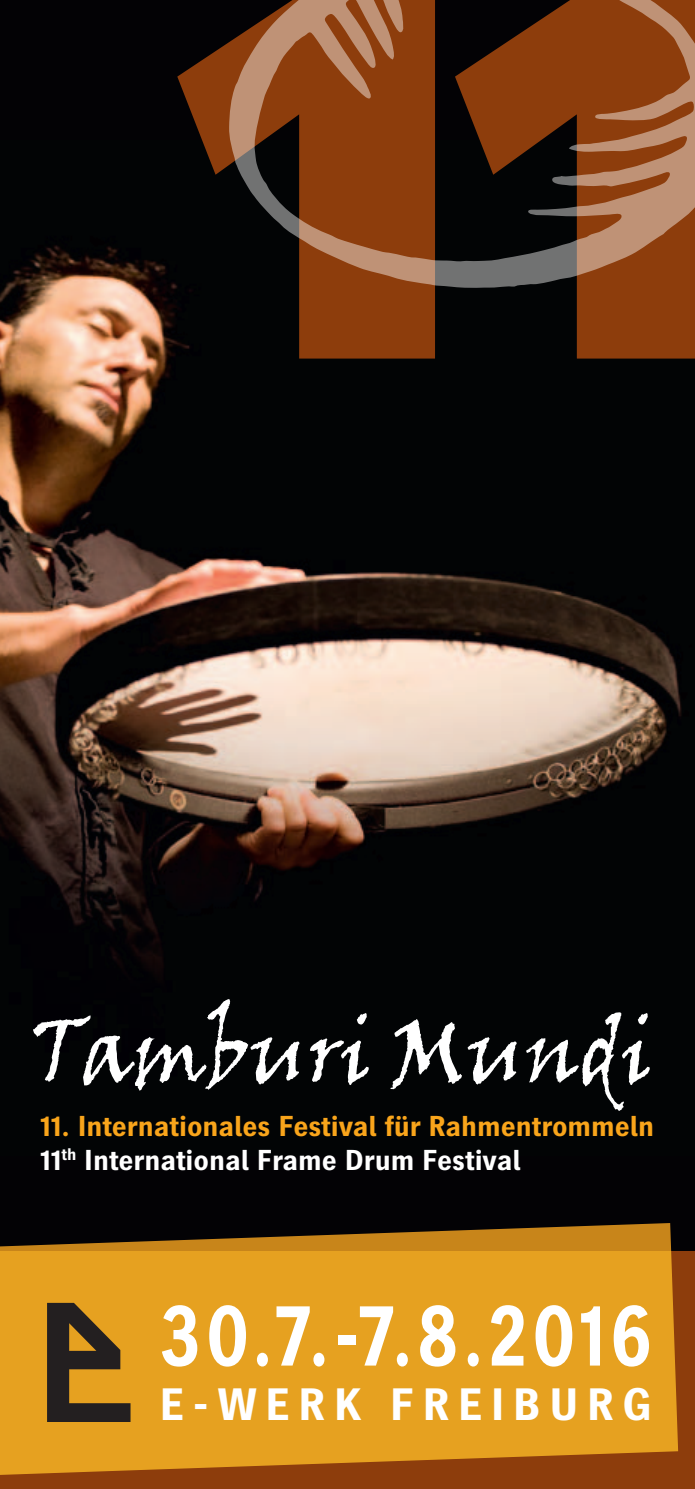
<style>
.page{position:relative;width:695px;height:1489px;background:#fff}
.page>*{position:absolute;margin:0;border:0;box-sizing:border-box;transform-origin:0 0}
.t1{font:700 87.25px "Heidelberg Gothic Ml";letter-spacing:.065em;color:#fff;scale:.8 1}
.t2{font:700 45px "Heidelberg Gothic Ml";letter-spacing:.18em;color:#fff}
.t3{font:700 28.5px/34.2px "Heidelberg Gothic Ml";color:#f9a51b}
.s1{color:#fff}
</style>
<div class="page">
<div style="left:0;top:0;width:694px;height:1294px;background:#030205"></div>
<img style="left:0;top:245px;width:694px;height:866px">
<svg style="left:33px;top:999px;width:266px;height:91px"></svg>
<svg style="left:310px;top:1012px;width:59px;height:72px"></svg>
<svg style="left:390px;top:1018px;width:126px;height:71px"></svg>
<svg style="left:526px;top:1012px;width:123px;height:98px"></svg>
<div style="left:0;top:1251px;width:694px;height:237px;background:#8d3d0c"></div>
<svg style="left:0;top:1223px;width:678px;height:252px;background:#d3911d"></svg>
<svg style="left:47px;top:1302px;width:83px;height:119px;background:#775720"></svg>
<svg style="left:177px;top:42px;width:517px;height:316px"></svg>
<svg style="left:229px;top:0;width:465px;height:288px;fill:#8d3d0c"></svg>
<p class="t3" style="left:41px;top:1109px;width:615px">11. Internationales Festival für Rahmentrommeln<br><span class="s1">11</span><sup>th</sup> <span class="s1">International Frame Drum Festival</span></p>
<h1 class="t1" style="left:159px;top:1286px;width:617px">30.7.-7.8.2016</h1>
<h2 class="t2" style="left:159px;top:1378px;width:494px">E-WERK FREIBURG</h2>
</div>
